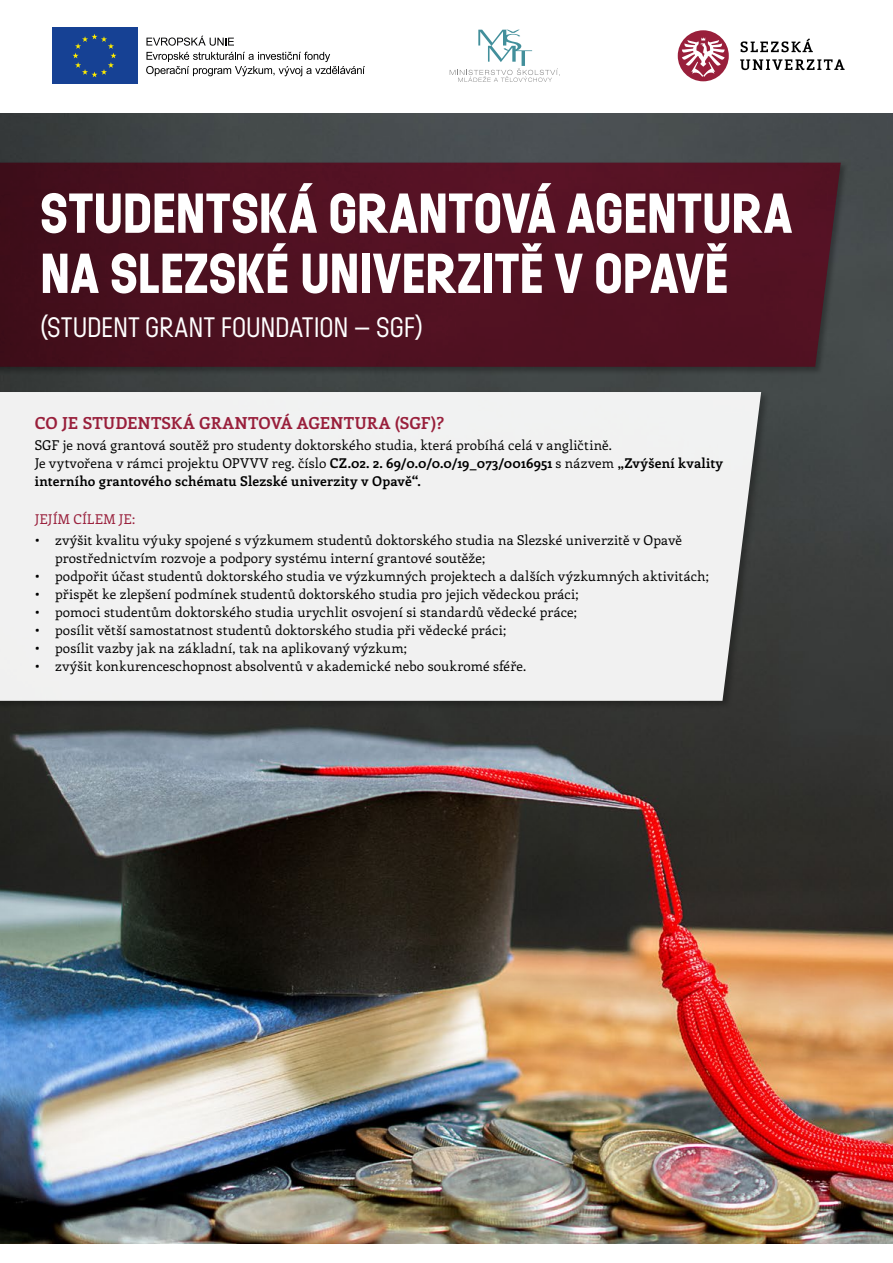
<style>
.page{position:relative;width:893px;height:1263px;background:#fff}
.page>*{position:absolute;margin:0;border:0;box-sizing:border-box;transform-origin:0 0}
.t1{font:700 56.1px/60.2px "Ladislav";color:#fff}
.t2{font:28.05px "Ladislav";letter-spacing:-.005em;color:#fff}
.t3{font:700 16.65px "Enriqueta";letter-spacing:.005em;color:#991f3b}
.t4{font:13.5px/18px "Enriqueta";letter-spacing:.01em;color:#000}
.t5{font:13.5px "Enriqueta";letter-spacing:.01em;color:#991f3b}
.s1{font-weight:700}
</style>
<div class="page">
<img style="left:0;top:113px;width:893px;height:1131px">
<div style="left:0;top:161px;width:849px;height:214px;background:#000;opacity:.3"></div>
<svg style="left:0;top:163px;width:841px;height:204px;background:#4e1121"></svg>
<div style="left:0;top:390px;width:770px;height:320px;background:#000;opacity:.28"></div>
<div style="left:0;top:392px;width:761px;height:309px;background:#f1f1f1"></div>
<svg style="left:146px;top:36px;width:88px;height:10px"></svg>
<svg style="left:146px;top:52px;width:219px;height:24px"></svg>
<div style="left:50px;top:25px;width:89px;height:62px;background:linear-gradient(to right,#fff,#fff)"></div>
<div style="left:52px;top:27px;width:85px;height:57px;background:#164194"></div>
<svg style="left:73px;top:34px;width:43px;height:43px"></svg>
<svg style="left:450px;top:30px;width:110px;height:52px"></svg>
<svg style="left:740px;top:38px;width:73px;height:14px"></svg>
<svg style="left:740px;top:59px;width:105px;height:11px"></svg>
<div style="left:678px;top:30px;width:51px;height:51px;background:#991f3b;border-radius:50%"></div>
<svg style="left:682px;top:37px;width:43px;height:40px"></svg>
<h1 class="t1" style="left:40px;top:181px;width:753px">STUDENTSKÁ GRANTOVÁ AGENTURA<br>NA SLEZSKÉ UNIVERZITĚ V OPAVĚ</h1>
<h2 class="t2" style="left:40px;top:310px;width:384px">(STUDENT GRANT FOUNDATION – SGF)</h2>
<p class="t3" style="left:35px;top:411px;width:410px">CO JE STUDENTSKÁ GRANTOVÁ AGENTURA (SGF)?</p>
<p class="t4" style="left:35px;top:435px;width:690px">SGF je nová grantová soutěž pro studenty doktorského studia, která probíhá celá v angličtině.<br>Je vytvořena v rámci projektu OPVVV reg. číslo <span class="s1">CZ.02. 2. 69/0.0/0.0/19_073/0016951</span> s názvem <span class="s1">„Zvýšení kvality interního grantového schématu Slezské univerzity v Opavě“.</span></p>
<p class="t5" style="left:35px;top:509px;width:102px">JEJÍM CÍLEM JE:</p>
<p class="t4" style="left:55px;top:530px;width:628px;text-indent:-20px">• zvýšit kvalitu výuky spojené s výzkumem studentů doktorského studia na Slezské univerzitě v Opavě prostřednictvím rozvoje a podpory systému interní grantové soutěže;</p>
<p class="t4" style="left:35px;top:566px;width:676px">• podpořit účast studentů doktorského studia ve výzkumných projektech a dalších výzkumných aktivitách;</p>
<p class="t4" style="left:35px;top:584px;width:545px">• přispět ke zlepšení podmínek studentů doktorského studia pro jejich vědeckou práci;</p>
<p class="t4" style="left:35px;top:602px;width:544px">• pomoci studentům doktorského studia urychlit osvojení si standardů vědecké práce;</p>
<p class="t4" style="left:35px;top:620px;width:473px">• posílit větší samostatnost studentů doktorského studia při vědecké práci;</p>
<p class="t4" style="left:35px;top:638px;width:374px">• posílit vazby jak na základní, tak na aplikovaný výzkum;</p>
<p class="t4" style="left:35px;top:656px;width:493px">• zvýšit konkurenceschopnost absolventů v akademické nebo soukromé sféře.</p>
</div>
